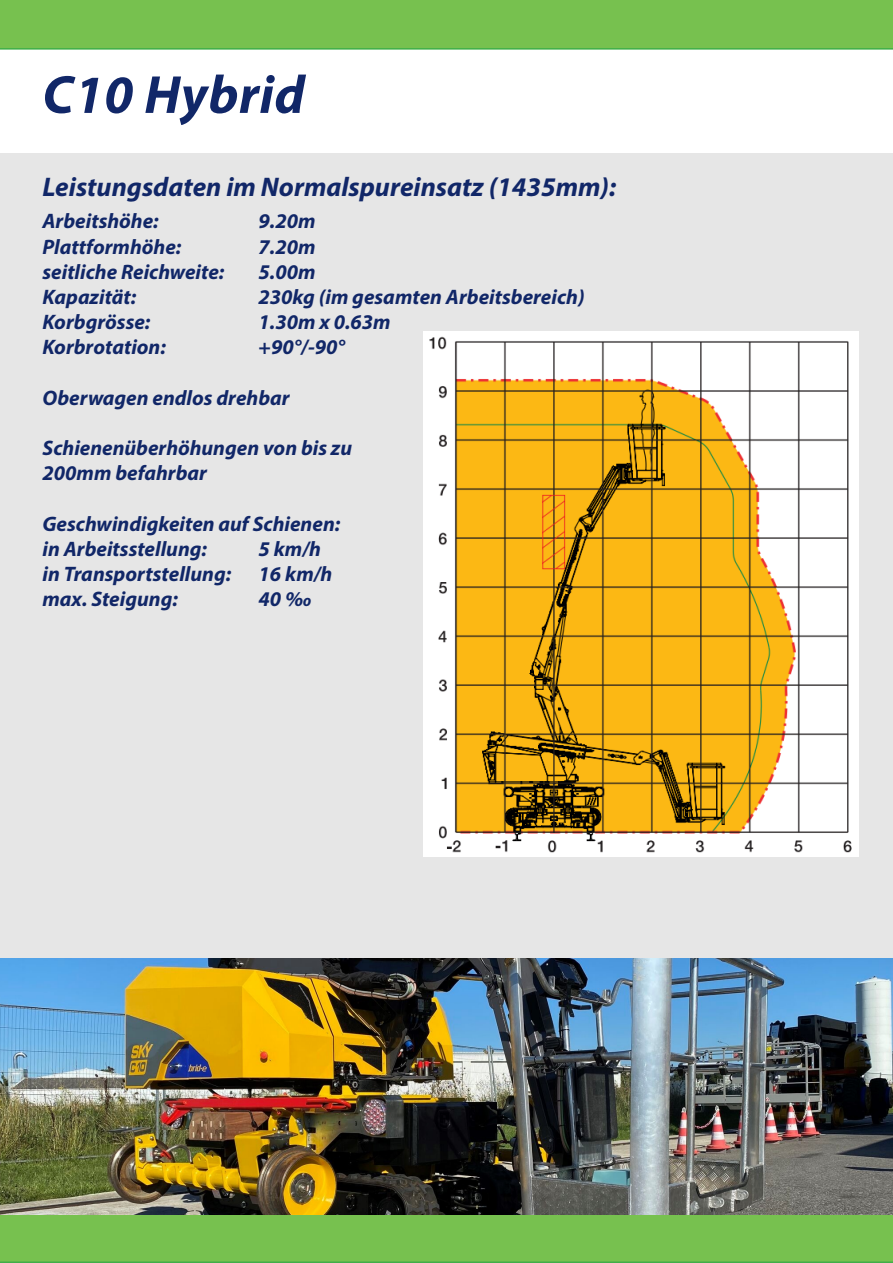
<style>
.page{position:relative;width:893px;height:1263px;background:#fff}
.page>*{position:absolute;margin:0;border:0;box-sizing:border-box;transform-origin:0 0}
.t1{font:italic 700 54px "Myriad Pro";letter-spacing:.01em;color:#112768}
.t2{font:italic 700 27px "Myriad Pro";color:#112768}
.t3{font:italic 700 21px "Myriad Pro";color:#112768}
</style>
<div class="page">
<div style="left:0;top:153px;width:893px;height:1066px;background:#e6e6e6"></div>
<div style="left:0;top:0;width:893px;height:50px;background:#77c14f"></div>
<div style="left:0;top:1214px;width:893px;height:49px;background:#77c14f"></div>
<img style="left:423px;top:332px;width:436px;height:525px">
<img style="left:0;top:959px;width:893px;height:255px">
<p class="t1" style="left:42px;top:60px;width:264px">C10 Hybrid</p>
<p class="t2" style="left:43px;top:169px;width:575px">Leistungsdaten im Normalspureinsatz (1435mm):</p>
<p class="t3" style="left:43px;top:208px;width:118px">Arbeitshöhe:</p>
<p class="t3" style="left:259px;top:208px;width:58px">9.20m</p>
<p class="t3" style="left:43px;top:233px;width:140px">Plattformhöhe:</p>
<p class="t3" style="left:259px;top:233px;width:58px">7.20m</p>
<p class="t3" style="left:43px;top:258px;width:183px">seitliche Reichweite:</p>
<p class="t3" style="left:259px;top:258px;width:58px">5.00m</p>
<p class="t3" style="left:43px;top:283px;width:95px">Kapazität:</p>
<p class="t3" style="left:259px;top:283px;width:328px">230kg (im gesamten Arbeitsbereich)</p>
<p class="t3" style="left:43px;top:308px;width:109px">Korbgrösse:</p>
<p class="t3" style="left:259px;top:308px;width:134px">1.30m x 0.63m</p>
<p class="t3" style="left:43px;top:334px;width:125px">Korbrotation:</p>
<p class="t3" style="left:259px;top:334px;width:88px">+90°/-90°</p>
<p class="t3" style="left:43px;top:384px;width:249px">Oberwagen endlos drehbar</p>
<p class="t3" style="left:43px;top:434px;width:311px">Schienenüberhöhungen von bis zu</p>
<p class="t3" style="left:43px;top:460px;width:166px">200mm befahrbar</p>
<p class="t3" style="left:43px;top:510px;width:299px">Geschwindigkeiten auf Schienen:</p>
<p class="t3" style="left:43px;top:535px;width:166px">in Arbeitsstellung:</p>
<p class="t3" style="left:259px;top:535px;width:64px">5 km/h</p>
<p class="t3" style="left:43px;top:560px;width:190px">in Transportstellung:</p>
<p class="t3" style="left:259px;top:560px;width:75px">16 km/h</p>
<p class="t3" style="left:43px;top:586px;width:137px">max. Steigung:</p>
<p class="t3" style="left:259px;top:586px;width:55px">40 ‰</p>
</div>
